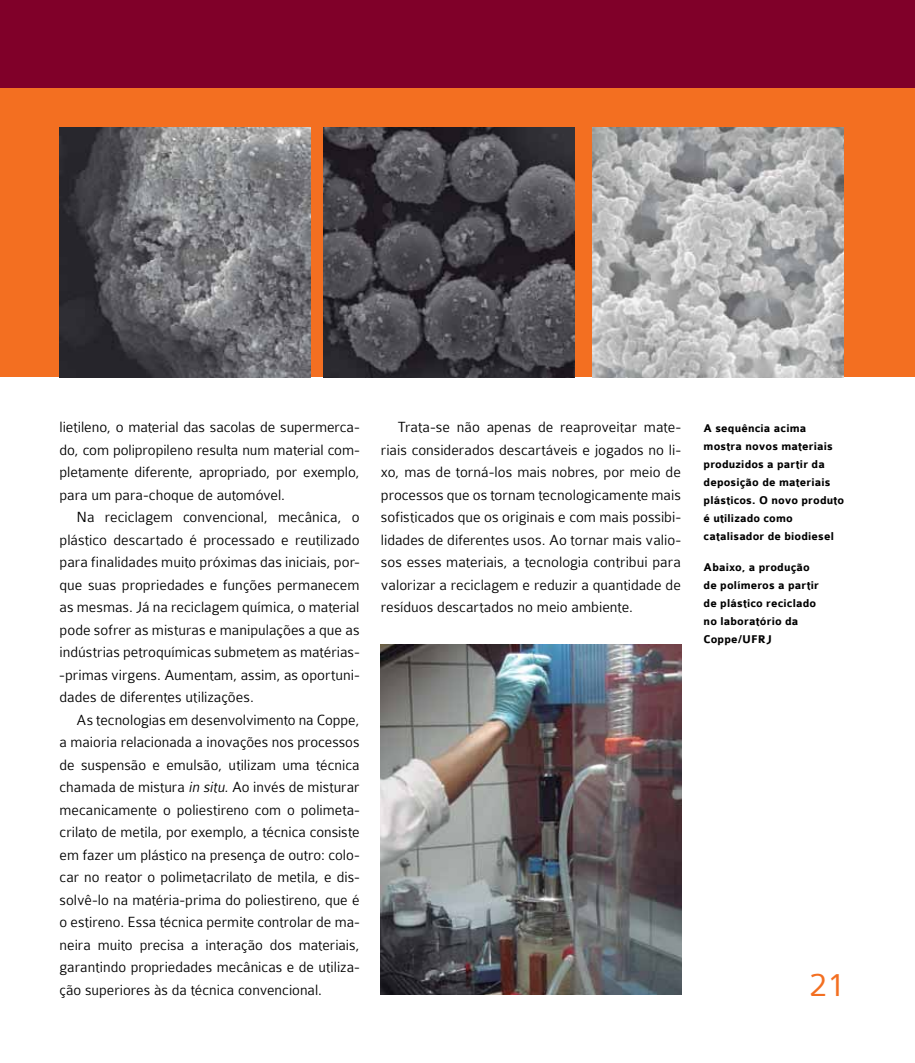
<style>
.page{position:relative;width:915px;height:1063px;background:#fff}
.page>*{position:absolute;margin:0;border:0;box-sizing:border-box;transform-origin:0 0}
.t1{font:300 36px "Colaborate";color:#f36f21}
.t2{font:300 15.75px/22.5px "Colaborate";color:#000;text-align:justify}
.t3{font:700 12px/18px "Colaborate";letter-spacing:.01em;color:#000}
.s1{font-style:italic}
</style>
<div class="page">
<div style="left:0;top:87px;width:914px;height:290px;background:#f36f21"></div>
<img style="left:60px;top:127px;width:250px;height:250px">
<img style="left:323px;top:127px;width:251px;height:250px">
<img style="left:592px;top:127px;width:250px;height:250px">
<img style="left:381px;top:645px;width:300px;height:350px">
<div style="left:0;top:0;width:914px;height:87px;background:#800029"></div>
<p class="t2" style="left:60px;top:416px;width:301px">lietileno, o material das sacolas de supermerca&shy;do, com polipropileno resulta num material com&shy;pletamente diferente, apropriado, por exemplo, para um para-choque de automóvel.</p>
<p class="t2" style="left:60px;top:506px;width:301px;text-indent:17px">Na reciclagem convencional, mecânica, o plástico descartado é processado e reutilizado para finalidades muito próximas das iniciais, por&shy;que suas propriedades e funções permanecem as mesmas. Já na reciclagem química, o material pode sofrer as misturas e manipulações a que as indústrias petroquímicas submetem as matérias--primas virgens. Aumentam, assim, as oportuni&shy;dades de diferentes utilizações.</p>
<p class="t2" style="left:60px;top:709px;width:301px;text-indent:17px">As tecnologias em desenvolvimento na Coppe, a maioria relacionada a inovações nos processos de suspensão e emulsão, utilizam uma técnica chamada de mistura <span class="s1">in situ.</span>Ao invés de misturar mecanicamente o poliestireno com o polimeta&shy;crilato de metila, por exemplo, a técnica consiste em fazer um plástico na presença de outro: colo&shy;car no reator o polimetacrilato de metila, e dis&shy;solvê-lo na matéria-prima do poliestireno, que é o estireno. Essa técnica permite controlar de ma&shy;neira muito precisa a interação dos materiais, garantindo propriedades mecânicas e de utiliza&shy;ção superiores às da técnica convencional.</p>
<p class="t2" style="left:381px;top:416px;width:301px;text-indent:17px">Trata-se não apenas de reaproveitar mate&shy;riais considerados descartáveis e jogados no li&shy;xo, mas de torná-los mais nobres, por meio de processos que os tornam tecnologicamente mais sofisticados que os originais e com mais possibi&shy;lidades de diferentes usos. Ao tornar mais valio&shy;sos esses materiais, a tecnologia contribui para valorizar a reciclagem e reduzir a quantidade de resíduos descartados no meio ambiente.</p>
<p class="t3" style="left:703px;top:420px;width:142px">A sequência acima mostra novos materiais produzidos a partir da deposição de materiais plásticos. O novo produto é utilizado como catalisador de biodiesel</p>
<p class="t3" style="left:703px;top:558px;width:117px">Abaixo, a produção de polímeros a partir de plástico reciclado no laboratório da<br>Coppe/U FRJ</p>
<h1 class="t1" style="left:809px;top:966px;width:37px">21</h1>
</div>
